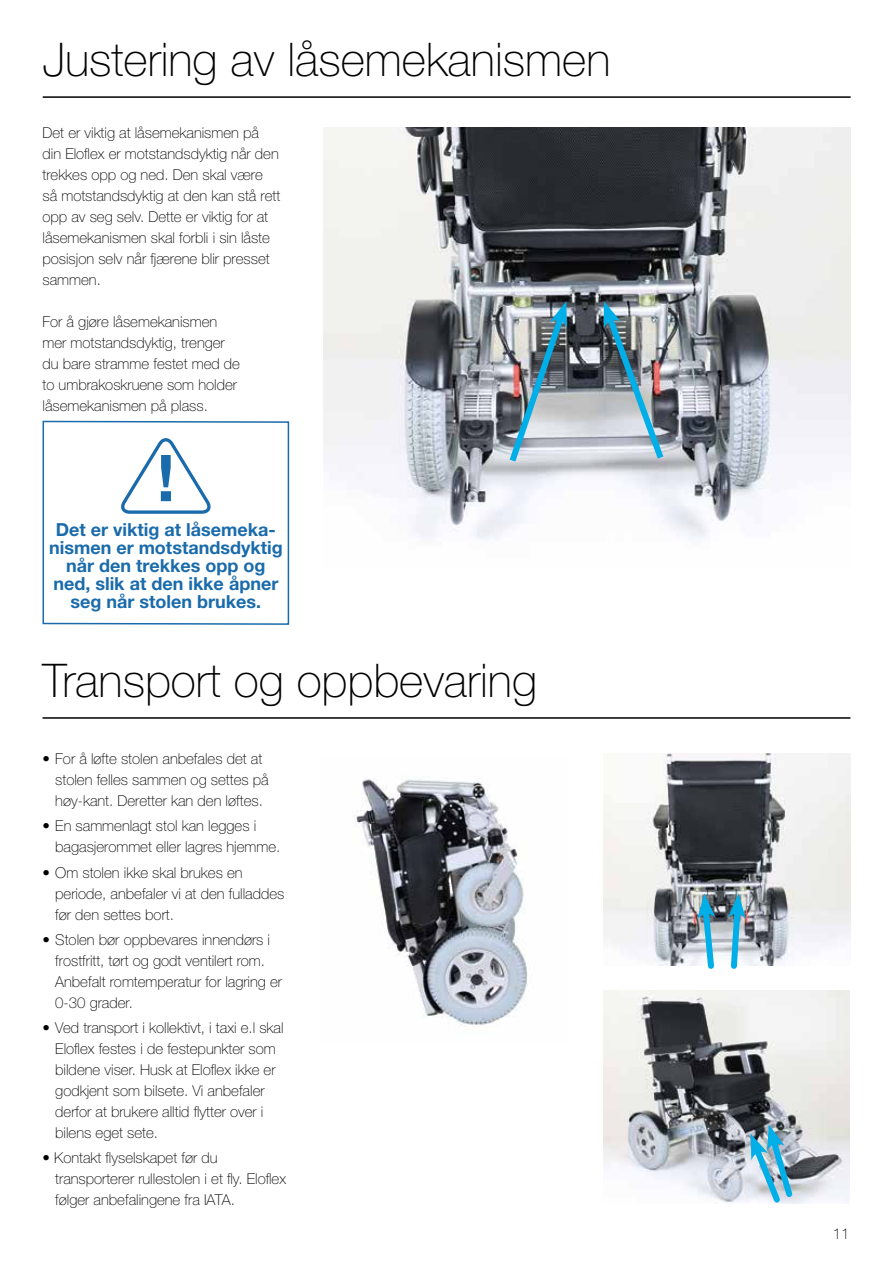
<style>
.page{position:relative;width:893px;height:1263px;background:#fff}
.page>*{position:absolute;margin:0;border:0;box-sizing:border-box;transform-origin:0 0}
.t1{font:100 46.5px "Helvetica Neue LT Pro";color:#000}
.t2{font:700 18px/18px "Helvetica Neue LT Pro";color:#1a6bab;text-align:center}
.t3{font:100 15px/21px "Helvetica Neue LT Pro";color:#000}
</style>
<div class="page">
<hr style="left:43px;top:717px;width:807px;height:2px;background:#000">
<img style="left:356px;top:779px;width:172px;height:248px">
<img style="left:604px;top:991px;width:245px;height:212px">
<img style="left:604px;top:753px;width:246px;height:213px">
<svg style="left:697px;top:893px;width:20px;height:76px;background:#7bb5cb"></svg>
<svg style="left:728px;top:893px;width:18px;height:76px"></svg>
<svg style="left:748px;top:1124px;width:49px;height:80px;background:#87b6ca"></svg>
<hr style="left:43px;top:96px;width:808px;height:2px;background:#000">
<svg style="left:42px;top:420px;width:248px;height:205px"></svg>
<svg style="left:116px;top:438px;width:96px;height:77px"></svg>
<img style="left:323px;top:128px;width:527px;height:413px">
<img style="left:601px;top:301px;width:67px;height:164px">
<img style="left:505px;top:301px;width:64px;height:167px">
<h1 class="t1" style="left:43px;top:33px;width:569px">Justering av låsemekanismen</h1>
<p class="t3" style="left:43px;top:122px;width:239px">Det er viktig at låsemekanismen på din Eloflex er motstandsdyktig når den trekkes opp og ned. Den skal være så motstandsdyktig at den kan stå rett opp av seg selv. Dette er viktig for at låsemekanismen skal forbli i sin låste posisjon selv når fjærene blir presset sammen.</p>
<p class="t3" style="left:43px;top:311px;width:199px">For å gjøre låsemekanismen mer motstandsdyktig, trenger du bare stramme festet med de to umbrakoskruene som holder låsemekanismen på plass.</p>
<p class="t2" style="left:49px;top:520px;width:235px">Det er viktig at låsemeka&shy;nismen er motstandsdyktig når den trekkes opp og ned, slik at den ikke åpner seg når stolen brukes.</p>
<h1 class="t1" style="left:43px;top:653px;width:496px">Transport og oppbevaring</h1>
<p class="t3" style="left:55px;top:748px;width:215px;text-indent:-13px">• For å løfte stolen anbefales det at stolen felles sammen og settes på høy-kant. Deretter kan den løftes.</p>
<p class="t3" style="left:55px;top:815px;width:227px;text-indent:-13px">• En sammenlagt stol kan legges i bagasjerommet eller lagres hjemme.</p>
<p class="t3" style="left:55px;top:862px;width:231px;text-indent:-13px">• Om stolen ikke skal brukes en periode, anbefaler vi at den fulladdes før den settes bort.</p>
<p class="t3" style="left:55px;top:929px;width:228px;text-indent:-13px">• Stolen bør oppbevares innendørs i frostfritt, tørt og godt ventilert rom.<br>Anbefalt romtemperatur for lagring er<br>0-30 grader.</p>
<p class="t3" style="left:55px;top:1017px;width:230px;text-indent:-13px">• Ved transport i kollektivt, i taxi e.l skal Eloflex festes i de festepunkter som bildene viser. Husk at Eloflex ikke er godkjent som bilsete. Vi anbefaler derfor at brukere alltid flytter over i bilens eget sete.</p>
<p class="t3" style="left:55px;top:1147px;width:232px;text-indent:-13px">• Kontakt flyselskapet før du transporterer rullestolen i et fly. Eloflex følger anbefalingene fra IATA.</p>
<p class="t3" style="left:833px;top:1223px;width:18px">11</p>
</div>
